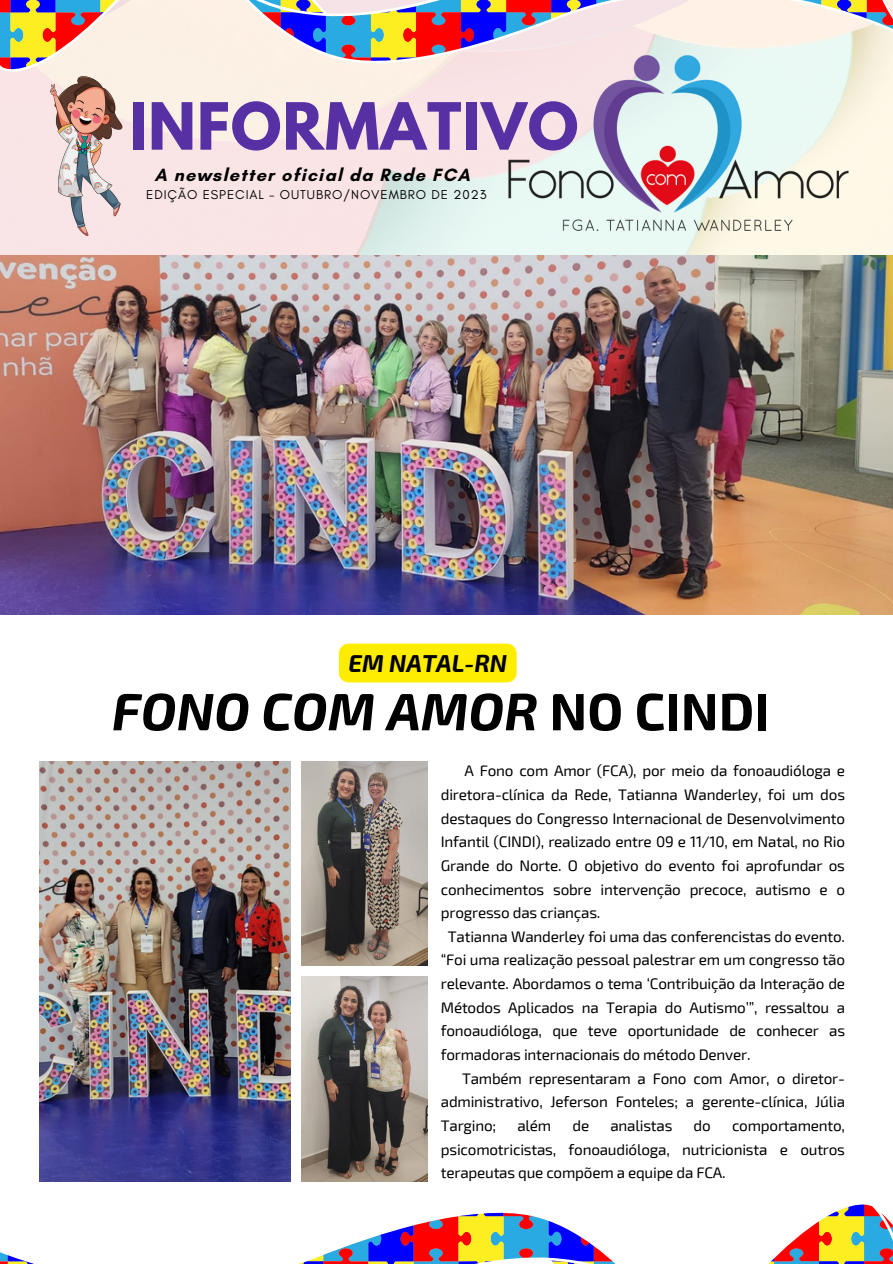
<style>
.page{position:relative;width:893px;height:1264px;background:#fff}
.page>*{position:absolute;margin:0;border:0;box-sizing:border-box;transform-origin:0 0}
.t1{font:700 57.6px "League Spartan";letter-spacing:.02em;color:#5730a4}
.t2{font:italic 700 52.5px "Exo 2";color:#000}
.t3{font:italic 700 24px "Exo 2";color:#000}
.t4{font:700 18.15px "Glacial Indifference";letter-spacing:.07em;color:#000}
.t5{font:15.3px/23.7px "Exo 2";letter-spacing:-.015em;color:#000;text-align:justify}
.t6{font:13.05px "Glacial Indifference";letter-spacing:.07em;color:#000}
.s1{font-style:normal}
</style>
<div class="page">
<img style="left:39px;top:761px;width:251px;height:420px">
<img style="left:302px;top:761px;width:126px;height:204px">
<img style="left:302px;top:976px;width:126px;height:205px">
<img style="left:0;top:72px;width:892px;height:542px">
<img style="left:492px;top:72px;width:372px;height:203px">
<svg style="left:0;top:1204px;width:892px;height:59px"></svg>
<img style="left:6px;top:72px;width:166px;height:166px">
<svg style="left:0;top:0;width:892px;height:72px"></svg>
<div style="left:339px;top:643px;width:177px;height:39px;background:#ffed00;border-radius:10px"></div>
<p class="t1" style="left:129px;top:98px;width:450px">INFORMATIVO</p>
<p class="t4" style="left:154px;top:164px;width:317px">A newsletter oficial da Rede FCA</p>
<p class="t6" style="left:146px;top:186px;width:342px">EDIÇÃO ESPECIAL - OUTUBRO/NOVEMBRO DE 2023</p>
<p class="t3" style="left:348px;top:647px;width:160px">EM NATAL-RN</p>
<p class="t2" style="left:112px;top:677px;width:659px">FONO COM AMOR <span class="s1">NO CINDI</span></p>
<p class="t5" style="left:441px;top:758px;width:405px;text-indent:24px">A Fono com Amor (FCA), por meio da fonoaudióloga e diretora-clínica da Rede, Tatianna Wanderley, foi um dos destaques do Congresso Internacional de Desenvolvimento Infantil (CINDI), realizado entre 09 e 11/10, em Natal, no Rio Grande do Norte. O objetivo do evento foi aprofundar os conhecimentos sobre intervenção precoce, autismo e o progresso das crianças.</p>
<p class="t5" style="left:441px;top:923px;width:405px;text-indent:7px">Tatianna Wanderley foi uma das conferencistas do evento. “Foi uma realização pessoal palestrar em um congresso tão relevante. Abordamos o tema ‘Contribuição da Interação de Métodos Aplicados na Terapia do Autismo’”, ressaltou a fonoaudióloga, que teve oportunidade de conhecer as formadoras internacionais do método Denver.</p>
<p class="t5" style="left:441px;top:1065px;width:405px;text-indent:21px">Também representaram a Fono com Amor, o diretor&shy;administrativo, Jeferson Fonteles; a gerente-clínica, Júlia Targino;</p>
<p class="t5" style="left:517px;top:1112px;width:35px">além</p>
<p class="t5" style="left:572px;top:1112px;width:18px">de</p>
<p class="t5" style="left:610px;top:1112px;width:63px">analistas</p>
<p class="t5" style="left:693px;top:1112px;width:19px">do</p>
<p class="t5" style="left:441px;top:1112px;width:405px;text-indent:291px">comportamento, psicomotricistas, fonoaudióloga, nutricionista e outros terapeutas que compõem a equipe da FCA.</p>
</div>
